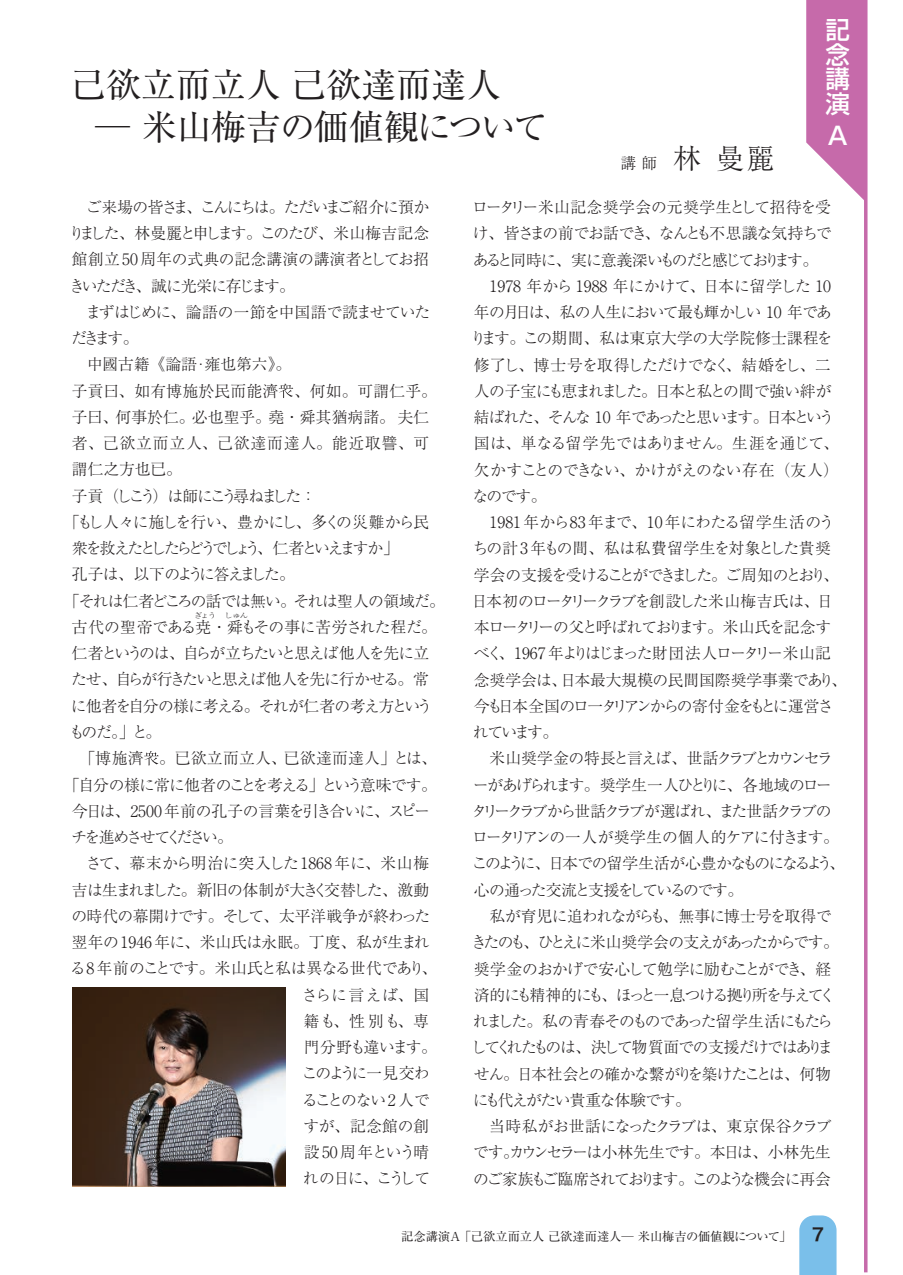
<style>
.page{position:relative;width:903px;height:1275px;background:#fff}
.page>*{position:absolute;margin:0;border:0;box-sizing:border-box;transform-origin:0 0}
.t1{font:35px/42px "Ryumin Pro";color:#231f20}
.t2{font:500 24.5px/24.5px "Shin Go Pro";color:#fff;text-align:justify}
.t3{font:300 15.75px/26.2px "Ryumin Pro";letter-spacing:-.06em;color:#231f20}
.t4{font:300 15.75px "Ryumin Pro";color:#231f20}
.t5{font:300 15.75px "Ryumin Pro";letter-spacing:-.085em;color:#231f20}
.t6{font:300 15.75px "Ryumin Pro";letter-spacing:-.02em;color:#231f20}
.t7{font:300 15.75px "Ryumin Pro";letter-spacing:.02em;color:#231f20}
.t8{font:300 15.75px "Ryumin Pro";letter-spacing:-.11em;color:#231f20}
.t9{font:300 15.75px "Ryumin Pro";letter-spacing:-.1em;color:#231f20}
.t10{font:300 15.75px "Ryumin Pro";letter-spacing:-.09em;color:#231f20}
.t11{font:300 15.75px "Ryumin Pro";letter-spacing:-.035em;color:#231f20}
.t12{font:300 15.75px "Ryumin Pro";letter-spacing:-.2em;color:#231f20}
.t13{font:300 15.75px "Ryumin Pro";letter-spacing:-.04em;color:#231f20}
.t14{font:300 15.75px "Ryumin Pro";letter-spacing:.005em;color:#231f20}
.t15{font:300 15.75px "Ryumin Pro";letter-spacing:.06em;color:#231f20}
.t16{font:300 15.75px "Ryumin Pro";letter-spacing:-.19em;color:#231f20}
.t17{font:300 15.75px "Ryumin Pro";letter-spacing:-.165em;color:#231f20}
.t18{font:300 15.75px "Ryumin Pro";letter-spacing:-.14em;color:#231f20}
.t19{font:300 15.75px "Ryumin Pro";letter-spacing:-.105em;color:#231f20}
.t20{font:12.25px "Ryumin Pro";color:#231f20}
.t21{font:300 7px "Ryumin Pro";letter-spacing:-.18em;color:#231f20;scale:1.25 1}
.s1{font-size:28px}
.s2{font-family:"Hira Kaku Pro N W6";font-size:17.5px}
</style>
<div class="page">
<svg style="left:799px;top:1215px;width:37px;height:60px;background:#81c2eb"></svg>
<hr style="left:864px;top:0;width:3px;height:1272px;background:#c66aaa">
<svg style="left:806px;top:0;width:58px;height:200px;background:#ce80b6"></svg>
<img style="left:72px;top:988px;width:214px;height:198px">
<svg style="left:279px;top:384px;width:14px;height:14px"></svg>
<svg style="left:144px;top:751px;width:15px;height:14px"></svg>
<p class="t1" style="left:95px;top:62px;width:454px;text-indent:-24px">己欲立而立人 己欲達而達人<br>─ 米山梅吉の価値観について</p>
<p class="t3" style="left:620px;top:149px;width:156px">講 師　<span class="s1">林 曼麗</span></p>
<p class="t2" style="left:825px;top:15px;width:26px">記念講演</p>
<p class="t2" style="left:825px;top:120px;width:23px">Ａ</p>
<p class="t5" style="left:72px;top:195px;width:359px">　ご来場の皆さま、こんにちは。ただいまご紹介に預か</p>
<p class="t8" style="left:69px;top:221px;width:362px">りました、林曼麗と申します。このたび、米山梅吉記念</p>
<p class="t4" style="left:72px;top:247px;width:359px">館創立50周年の式典の記念講演の講演者としてお招</p>
<p class="t9" style="left:69px;top:273px;width:227px">きいただき、誠に光栄に存じます。</p>
<p class="t3" style="left:72px;top:298px;width:360px">　まずはじめに、論語の一節を中国語で読ませていた</p>
<p class="t3" style="left:71px;top:324px;width:69px">だきます。</p>
<p class="t4" style="left:72px;top:352px;width:221px">　中國古籍《論語·雍也第六》。</p>
<p class="t7" style="left:72px;top:378px;width:367px">子貢曰、如有博施於民而能濟 、何如。可謂仁乎。</p>
<p class="t14" style="left:72px;top:405px;width:359px">子曰、何事於仁。必也聖乎。堯・舜其猶病諸。 夫仁</p>
<p class="t15" style="left:72px;top:431px;width:359px">者、己欲立而立人、己欲達而達人。能近取譬、可</p>
<p class="t3" style="left:72px;top:455px;width:111px">謂仁之方也已。</p>
<p class="t16" style="left:72px;top:483px;width:246px">子貢（しこう）は師にこう尋ねました：</p>
<p class="t3" style="left:64px;top:508px;width:366px">「もし人々に施しを行い、豊かにし、多くの災難から民</p>
<p class="t12" style="left:72px;top:536px;width:329px">衆を救えたとしたらどうでしょう、仁者といえますか」</p>
<p class="t8" style="left:72px;top:562px;width:224px">孔子は、以下のように答えました。</p>
<p class="t3" style="left:64px;top:586px;width:382px">「それは仁者どころの話では無い。それは聖人の領域だ。</p>
<p class="t6" style="left:72px;top:615px;width:367px">古代の聖帝である尭・舜もその事に苦労された程だ。</p>
<p class="t10" style="left:72px;top:641px;width:359px">仁者というのは、自らが立ちたいと思えば他人を先に立</p>
<p class="t9" style="left:71px;top:667px;width:359px">たせ、自らが行きたいと思えば他人を先に行かせる。常</p>
<p class="t3" style="left:71px;top:691px;width:363px">に他者を自分の様に考える。それが仁者の考え方という</p>
<p class="t3" style="left:69px;top:718px;width:94px">ものだ。」と。</p>
<p class="t7" style="left:72px;top:746px;width:367px">　「博施濟 。已欲立而立人、已欲達而達人」とは、</p>
<p class="t3" style="left:64px;top:770px;width:374px">「自分の様に常に他者のことを考える」という意味です。</p>
<p class="t6" style="left:72px;top:798px;width:360px">今日は、2500 年前の孔子の言葉を引き合いに、スピー</p>
<p class="t17" style="left:71px;top:825px;width:163px">チを進めさせてください。</p>
<p class="t4" style="left:72px;top:851px;width:359px">　さて、幕末から明治に突入した1868年に、米山梅</p>
<p class="t5" style="left:72px;top:877px;width:359px">吉は生まれました。新旧の体制が大きく交替した、激動</p>
<p class="t11" style="left:71px;top:903px;width:360px">の時代の幕開けです。そして、太平洋戦争が終わった</p>
<p class="t4" style="left:72px;top:930px;width:359px">翌年の1946年に、米山氏は永眠。丁度、私が生まれ</p>
<p class="t13" style="left:70px;top:956px;width:368px">る8 年前のことです。米山氏と私は異なる世代であり、</p>
<p class="t3" style="left:301px;top:980px;width:129px">さらに言えば、国</p>
<p class="t3" style="left:304px;top:1006px;width:127px">籍も、性別も、専</p>
<p class="t18" style="left:304px;top:1035px;width:135px">門分野も違います。</p>
<p class="t5" style="left:302px;top:1061px;width:129px">このように一見交わ</p>
<p class="t19" style="left:302px;top:1087px;width:129px">ることのない 2 人で</p>
<p class="t3" style="left:303px;top:1111px;width:127px">すが、記念館の創</p>
<p class="t11" style="left:304px;top:1140px;width:127px">設50周年という晴</p>
<p class="t10" style="left:303px;top:1166px;width:129px">れの日に、こうして</p>
<p class="t21" style="left:194px;top:610px;width:45px">ぎょう　しゅん</p>
<p class="t3" style="left:471px;top:193px;width:378px">ロータリー米山記念奨学会の元奨学生として招待を受け、皆さまの前でお話でき、なんとも不思議な気持ちであると同時に、実に意義深いものだと感じております。　1978 年から 1988 年にかけて、日本に留学した 10年の月日は、私の人生において最も輝かしい 10 年であります。この期間、私は東京大学の大学院修士課程を修了し、博士号を取得しただけでなく、結婚をし、二人の子宝にも恵まれました。日本と私との間で強い絆が結ばれた、そんな 10 年であったと思います。日本という国は、単なる留学先ではありません。生涯を通じて、欠かすことのできない、かけがえのない存在（友人）なのです。<br>　1981年から83年まで、10年にわたる留学生活のうちの計 3 年もの間、私は私費留学生を対象とした貴奨学会の支援を受けることができました。ご周知のとおり、日本初のロータリークラブを創設した米山梅吉氏は、日本ロータリーの父と呼ばれております。米山氏を記念すべく、1967 年よりはじまった財団法人ロータリー米山記念奨学会は、日本最大規模の民間国際奨学事業であり、今も日本全国のロ一タリアンからの寄付金をもとに運営されています。<br>　米山奨学金の特長と言えば、世話クラブとカウンセラーがあげられます。奨学生一人ひとりに、各地域のロータリークラブから世話クラブが選ばれ、また世話クラブのロータリアンの一人が奨学生の個人的ケアに付きます。このように、日本での留学生活が心豊かなものになるよう、心の通った交流と支援をしているのです。<br>　私が育児に追われながらも、無事に博士号を取得できたのも、ひとえに米山奨学会の支えがあったからです。奨学金のおかげで安心して勉学に励むことができ、経済的にも精神的にも、ほっと一息つける拠り所を与えてくれました。私の青春そのものであった留学生活にもたらしてくれたものは、決して物質面での支援だけではありません。日本社会との確かな繋がりを築けたことは、何物にも代えがたい貴重な体験です。<br>　当時私がお世話になったクラブは、東京保谷クラブです。カウンセラーは小林先生です。本日は、小林先生のご家族もご臨席されております。このような機会に再会</p>
<p class="t20" style="left:401px;top:1227px;width:427px">記念講演Ａ 「己欲立而立人 己欲達而達人─ 米山梅吉の価値観について」 <span class="s2">７</span></p>
</div>
